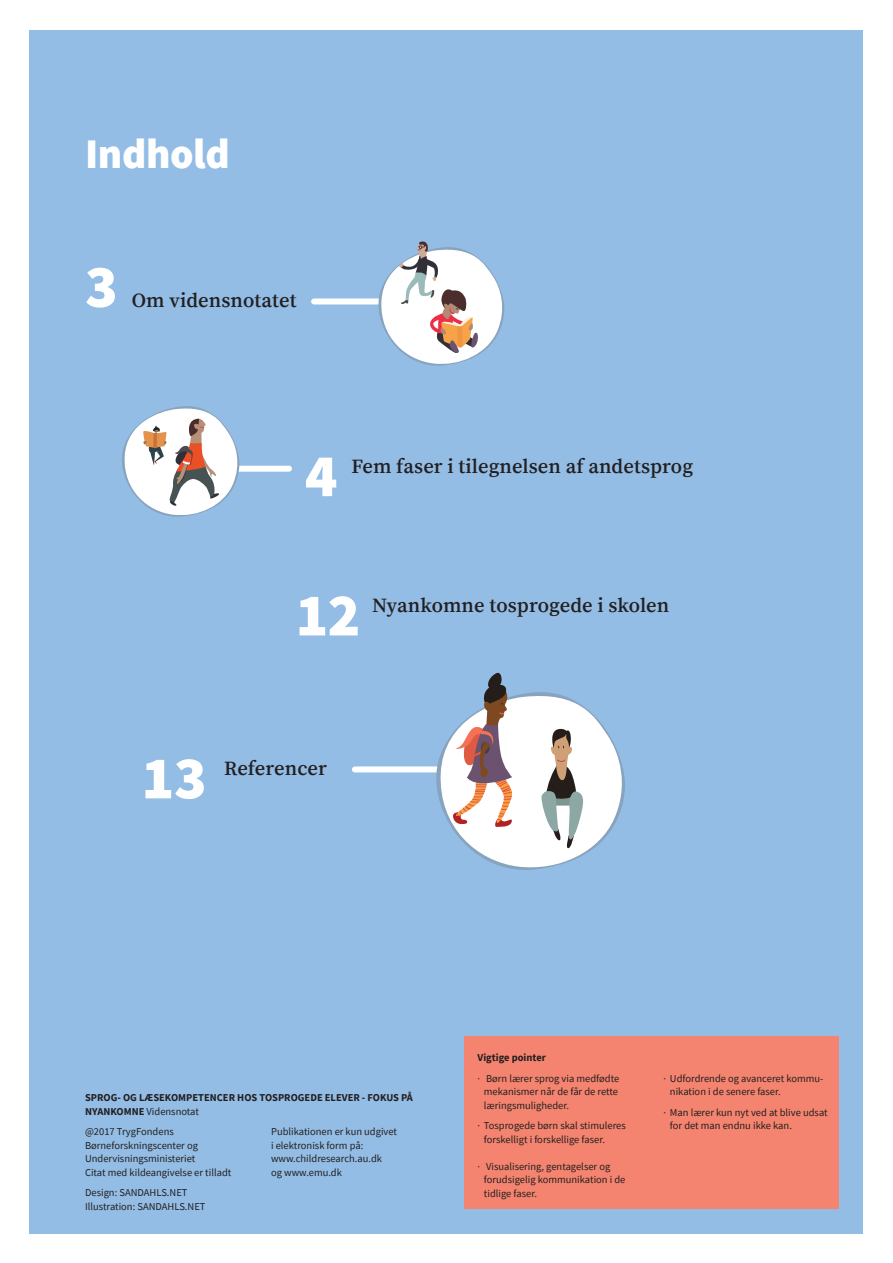
<style>
.page{position:relative;width:893px;height:1263px;background:#fff}
.page>*{position:absolute;margin:0;border:0;box-sizing:border-box;transform-origin:0 0}
.t1{font:900 60.75px "Source Sans Pro";color:#fff}
.t2{font:900 42px "Source Sans Pro";letter-spacing:-.01em;color:#fff}
.t3{font:600 20.25px "Source Serif Pro";letter-spacing:.005em;color:#231f20}
.t4{font:10.5px/13.5px "Source Sans Pro";color:#231f20}
.t5{font:700 10.5px/14.2px "Source Sans Pro";color:#231f20}
.s1{font-weight:400}
</style>
<div class="page">
<div style="left:30px;top:30px;width:833px;height:1203px;background:#93bde5"></div>
<div style="left:190px;top:466px;width:99px;height:6px;background:#fff"></div>
<div style="left:314px;top:298px;width:99px;height:6px;background:#fff"></div>
<div style="left:355px;top:766px;width:135px;height:6px;background:#fff"></div>
<svg style="left:423px;top:672px;width:202px;height:198px"></svg>
<svg style="left:369px;top:241px;width:136px;height:125px"></svg>
<svg style="left:122px;top:406px;width:120px;height:111px"></svg>
<div style="left:465px;top:1036px;width:374px;height:173px;background:#f4846f"></div>
<h2 class="t2" style="left:85px;top:125px;width:146px">Indhold</h2>
<h1 class="t1" style="left:85px;top:245px;width:34px">3</h1>
<h3 class="t3" style="left:132px;top:288px;width:166px">Om vidensnotatet</h3>
<h1 class="t1" style="left:305px;top:434px;width:34px">4</h1>
<h3 class="t3" style="left:352px;top:454px;width:343px">Fem faser i tilegnelsen af andetsprog</h3>
<h1 class="t1" style="left:296px;top:573px;width:66px">12</h1>
<h3 class="t3" style="left:372px;top:594px;width:299px">Nyankomne tosprogede i skolen</h3>
<h1 class="t1" style="left:141px;top:736px;width:67px">13</h1>
<h3 class="t3" style="left:224px;top:756px;width:104px">Referencer</h3>
<p class="t5" style="left:85px;top:1090px;width:329px">SPROG- OG LÆSEKOMPETENCER HOS TOSPROGEDE ELEVER - FOKUS PÅ<br>NYANKOMNE <span class="s1">Vidensnotat</span></p>
<p class="t4" style="left:85px;top:1125px;width:148px">@2017 TrygFondens<br>Børneforskningscenter og<br>Undervisningsministeriet<br>Citat med kildeangivelse er tilladt</p>
<p class="t4" style="left:85px;top:1186px;width:122px">Design: SANDAHLS.NET<br>Illustration: SANDAHLS.NET</p>
<p class="t4" style="left:271px;top:1125px;width:128px">Publikationen er kun udgivet i elektronisk form på: www.childresearch.au.dk<br>og www.emu.dk</p>
<p class="t5" style="left:477px;top:1051px;width:70px">Vigtige pointer</p>
<p class="t4" style="left:484px;top:1071px;width:137px;text-align:justify;text-indent:-6px">· Børn lærer sprog via medfødte mekanismer når de får de rette læringsmuligheder.</p>
<p class="t4" style="left:484px;top:1119px;width:143px;text-indent:-6px">· Tosprogede børn skal stimuleres forskelligt i forskellige faser.</p>
<p class="t4" style="left:484px;top:1159px;width:143px;text-indent:-6px">· Visualisering, gentagelser og forudsigelig kommunikation i de tidlige faser.</p>
<p class="t4" style="left:670px;top:1071px;width:155px;text-indent:-6px">· Udfordrende og avanceret kommu&shy;nikation i de senere faser.</p>
<p class="t4" style="left:670px;top:1105px;width:159px;text-indent:-6px">· Man lærer kun nyt ved at blive udsat for det man endnu ikke kan.</p>
</div>
